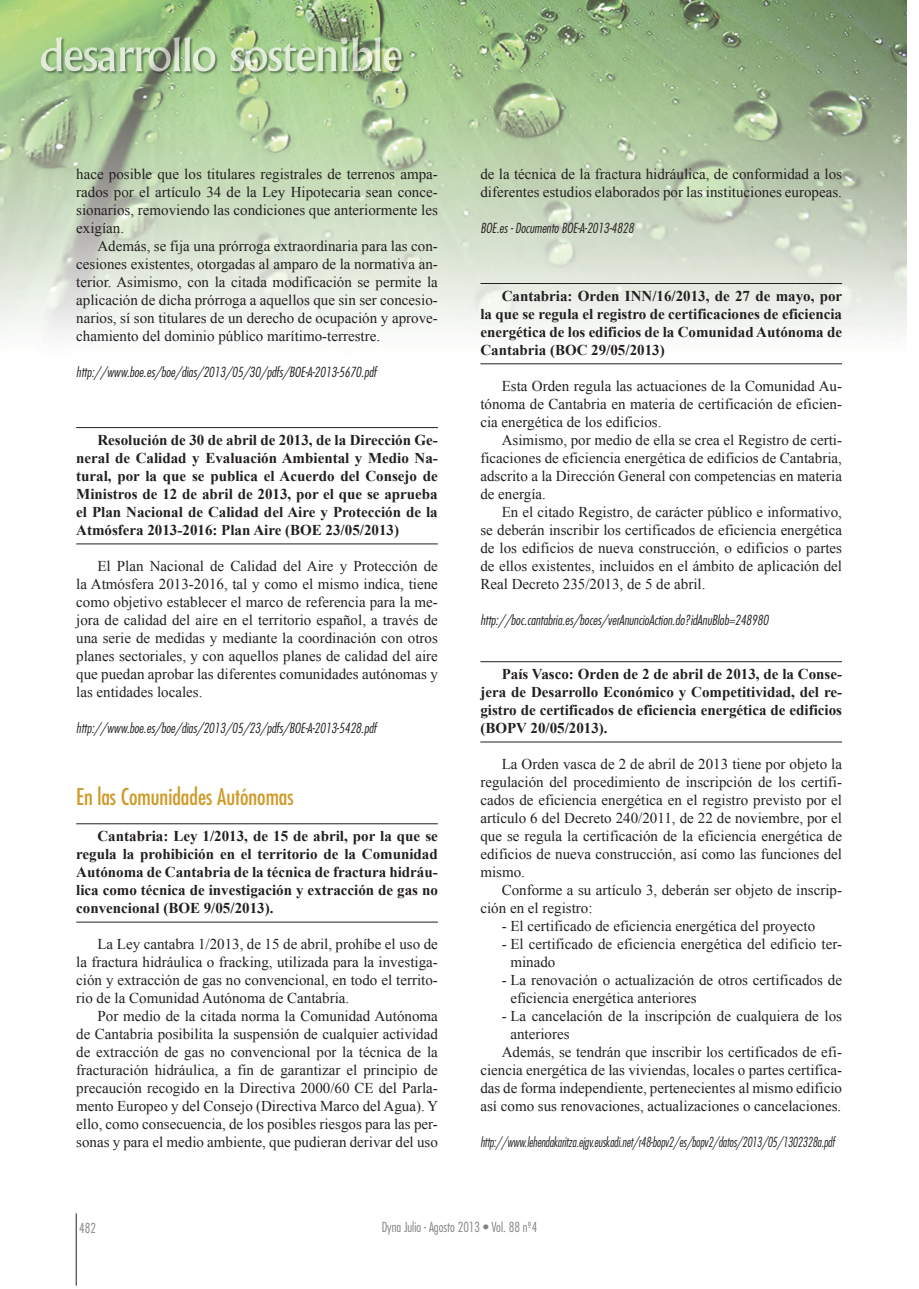
<style>
.page{position:relative;width:919px;height:1289px;background:#fff}
.page>*{position:absolute;margin:0;border:0;box-sizing:border-box;transform-origin:0 0}
.t1{font:condensed 22.5px "Futura";color:#cf9b2a}
.t2{font:15px/18px "Times New Roman";color:#231f20;text-align:justify}
.lineas{font:700 15px/18px "Times New Roman";color:#231f20;text-align:justify}
.Pie_de_foto{font:italic 300 condensed 13.5px "Futura";color:#231f20}
.Pie_de_foto-2{font:italic 300 condensed 13.5px "Futura";color:#231f20;scale:.9 1}
.t3{font:300 condensed 13.5px "Futura";color:#808285}
</style>
<div class="page">
<hr style="left:76px;top:1213px;width:1px;height:72px;background:#231f20">
<img style="left:0;top:0;width:905px;height:545px">
<hr style="left:76px;top:427px;width:362px;height:1px;background:#231f20">
<hr style="left:76px;top:543px;width:362px;height:1px;background:#231f20">
<hr style="left:76px;top:823px;width:362px;height:1px;background:#231f20">
<hr style="left:76px;top:921px;width:362px;height:1px;background:#231f20">
<hr style="left:480px;top:283px;width:362px;height:1px;background:#231f20">
<hr style="left:480px;top:363px;width:362px;height:1px;background:#231f20">
<hr style="left:480px;top:661px;width:362px;height:1px;background:#231f20">
<hr style="left:480px;top:741px;width:362px;height:1px;background:#231f20">
<p class="t2" style="left:76px;top:165px;width:363px">hace posible que los titulares registrales de terrenos ampa&shy;rados por el artículo 34 de la Ley Hipotecaria sean conce&shy;sionarios, removiendo las condiciones que anteriormente les exigían.</p>
<p class="t2" style="left:76px;top:237px;width:363px;text-indent:21px">Además, se fija una prórroga extraordinaria para las con&shy;cesiones existentes, otorgadas al amparo de la normativa an&shy;terior. Asimismo, con la citada modificación se permite la aplicación de dicha prórroga a aquellos que sin ser concesio&shy;narios, sí son titulares de un derecho de ocupación y aprove&shy;chamiento del dominio público marítimo-terrestre.</p>
<p class="Pie_de_foto" style="left:76px;top:364px;width:301px">http://www.boe.es/boe/dias/2013/05/30/pdfs/BOE-A-2013-5670.pdf</p>
<p class="lineas" style="left:76px;top:431px;width:363px;text-indent:21px">Resolución de 30 de abril de 2013, de la Dirección Ge&shy;neral de Calidad y Evaluación Ambiental y Medio Na&shy;tural, por la que se publica el Acuerdo del Consejo de Ministros de 12 de abril de 2013, por el que se aprueba el Plan Nacional de Calidad del Aire y Protección de la Atmósfera 2013-2016: Plan Aire (BOE 23/05/2013)</p>
<p class="t2" style="left:76px;top:557px;width:363px;text-indent:21px">El Plan Nacional de Calidad del Aire y Protección de la Atmósfera 2013-2016, tal y como el mismo indica, tiene como objetivo establecer el marco de referencia para la me&shy;jora de calidad del aire en el territorio español, a través de una serie de medidas y mediante la coordinación con otros planes sectoriales, y con aquellos planes de calidad del aire que puedan aprobar las diferentes comunidades autónomas y las entidades locales.</p>
<p class="Pie_de_foto" style="left:76px;top:719px;width:301px">http://www.boe.es/boe/dias/2013/05/23/pdfs/BOE-A-2013-5428.pdf</p>
<p class="t1" style="left:76px;top:782px;width:219px">En las Comunidades Autónomas</p>
<p class="lineas" style="left:76px;top:827px;width:363px;text-indent:21px">Cantabria: Ley 1/2013, de 15 de abril, por la que se regula la prohibición en el territorio de la Comunidad Autónoma de Cantabria de la técnica de fractura hidráu&shy;lica como técnica de investigación y extracción de gas no convencional (BOE 9/05/2013).</p>
<p class="t2" style="left:76px;top:935px;width:363px;text-indent:21px">La Ley cantabra 1/2013, de 15 de abril, prohíbe el uso de la fractura hidráulica o fracking, utilizada para la investiga&shy;ción y extracción de gas no convencional, en todo el territo&shy;rio de la Comunidad Autónoma de Cantabria.</p>
<p class="t2" style="left:76px;top:1007px;width:363px;text-indent:21px">Por medio de la citada norma la Comunidad Autónoma de Cantabria posibilita la suspensión de cualquier actividad de extracción de gas no convencional por la técnica de la fracturación hidráulica, a fin de garantizar el principio de precaución recogido en la Directiva 2000/60 CE del Parla&shy;mento Europeo y del Consejo (Directiva Marco del Agua). Y ello, como consecuencia, de los posibles riesgos para las per&shy;sonas y para el medio ambiente, que pudieran derivar del uso</p>
<p class="t2" style="left:480px;top:165px;width:363px">de la técnica de la fractura hidráulica, de conformidad a los diferentes estudios elaborados por las instituciones europeas.</p>
<p class="Pie_de_foto" style="left:480px;top:220px;width:155px">BOE.es - Documento BOE-A-2013-4828</p>
<p class="lineas" style="left:480px;top:287px;width:363px;text-indent:21px">Cantabria: Orden INN/16/2013, de 27 de mayo, por la que se regula el registro de certificaciones de eficiencia energética de los edificios de la Comunidad Autónoma de Cantabria (BOC 29/05/2013)</p>
<p class="t2" style="left:480px;top:377px;width:363px;text-indent:21px">Esta Orden regula las actuaciones de la Comunidad Au&shy;tónoma de Cantabria en materia de certificación de eficien&shy;cia energética de los edificios.</p>
<p class="t2" style="left:480px;top:431px;width:363px;text-indent:21px">Asimismo, por medio de ella se crea el Registro de certi&shy;ficaciones de eficiencia energética de edificios de Cantabria, adscrito a la Dirección General con competencias en materia de energía.</p>
<p class="t2" style="left:480px;top:503px;width:363px;text-indent:21px">En el citado Registro, de carácter público e informativo, se deberán inscribir los certificados de eficiencia energética de los edificios de nueva construcción, o edificios o partes de ellos existentes, incluidos en el ámbito de aplicación del Real Decreto 235/2013, de 5 de abril.</p>
<p class="Pie_de_foto" style="left:480px;top:611px;width:289px">http://boc.cantabria.es/boces/verAnuncioAction.do?idAnuBlob=248980</p>
<p class="lineas" style="left:480px;top:665px;width:363px;text-indent:21px">País Vasco: Orden de 2 de abril de 2013, de la Conse&shy;jera de Desarrollo Económico y Competitividad, del re&shy;gistro de certificados de eficiencia energética de edificios (BOPV 20/05/2013).</p>
<p class="t2" style="left:480px;top:755px;width:363px;text-indent:21px">La Orden vasca de 2 de abril de 2013 tiene por objeto la regulación del procedimiento de inscripción de los certifi&shy;cados de eficiencia energética en el registro previsto por el artículo 6 del Decreto 240/2011, de 22 de noviembre, por el que se regula la certificación de la eficiencia energética de edificios de nueva construcción, así como las funciones del mismo.</p>
<p class="t2" style="left:480px;top:881px;width:363px;text-indent:21px">Conforme a su artículo 3, deberán ser objeto de inscrip&shy;ción en el registro:</p>
<p class="t2" style="left:501px;top:917px;width:315px">- El certificado de eficiencia energética del proyecto</p>
<p class="t2" style="left:510px;top:935px;width:333px;text-indent:-9px">- El certificado de eficiencia energética del edificio ter&shy;minado</p>
<p class="t2" style="left:510px;top:971px;width:333px;text-indent:-9px">- La renovación o actualización de otros certificados de eficiencia energética anteriores</p>
<p class="t2" style="left:510px;top:1007px;width:333px;text-indent:-9px">- La cancelación de la inscripción de cualquiera de los anteriores</p>
<p class="t2" style="left:480px;top:1043px;width:363px;text-indent:21px">Además, se tendrán que inscribir los certificados de efi&shy;ciencia energética de las viviendas, locales o partes certifica&shy;das de forma independiente, pertenecientes al mismo edificio así como sus renovaciones, actualizaciones o cancelaciones.</p>
<p class="Pie_de_foto-2" style="left:480px;top:1133px;width:395px">http://www.lehendakaritza.ejgv.euskadi.net/r48-bopv2/es/bopv2/datos/2013/05/1302328a.pdf</p>
<p class="t3" style="left:79px;top:1219px;width:18px">482</p>
<p class="t3" style="left:381px;top:1218px;width:157px">Dyna Julio - Agosto 2013 • Vol. 88 nº4</p>
</div>
